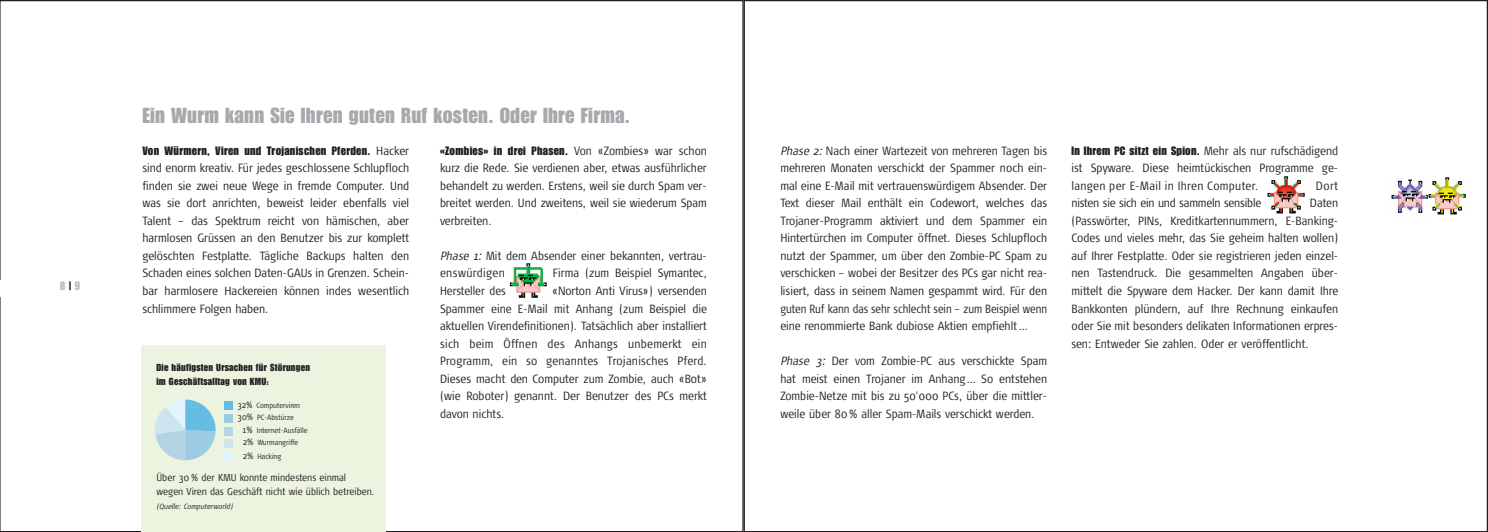
<style>
.page{position:relative;width:1488px;height:532px;background:#fff}
.page>*{position:absolute;margin:0;border:0;box-sizing:border-box;transform-origin:0 0}
.t1{font:21.25px "Impact";letter-spacing:.015em;color:#a8a9ad}
.t2{font:300 11.88px/17.5px "Signa Cond";color:#231f20;text-align:justify}
.t3{font:11.88px "Impact";letter-spacing:.025em;color:#231f20}
.t4{font:11.88px "Impact";color:#bcbdc0}
.t5{font:300 10px/13.8px "Signa Cond";color:#231f20}
.t6{font:10px/13.8px "Impact";letter-spacing:.025em;color:#231f20}
.t7{font:300 7.5px/12.1px "Signa Cond";color:#231f20}
.t8{font:italic 300 7.5px "Signa Cond";color:#231f20}
.s1{color:#231f20}
.s2{font-family:"Signa Cond";font-weight:300}
.s3{font-size:9px}
.s4{font-style:italic}
</style>
<div class="page">
<svg style="left:0;top:0;width:743px;height:531px"></svg>
<div style="left:141px;top:142px;width:269px;height:283px;background:#fff"></div>
<div style="left:439px;top:142px;width:269px;height:283px;background:#fff"></div>
<div style="left:0;top:280px;width:141px;height:17px;background:#fff"></div>
<div style="left:141px;top:344px;width:244px;height:187px;background:#ecf4df"></div>
<div style="left:224px;top:401px;width:9px;height:8px;background:#65bde1"></div>
<div style="left:224px;top:413px;width:9px;height:9px;background:#9bcce3"></div>
<div style="left:224px;top:426px;width:9px;height:9px;background:#b4d4e4"></div>
<div style="left:224px;top:439px;width:9px;height:9px;background:#cde5f0"></div>
<svg style="left:155px;top:399px;width:61px;height:61px"></svg>
<div style="left:224px;top:452px;width:9px;height:9px;background:#e1f4fc"></div>
<img style="left:509px;top:263px;width:38px;height:35px">
<img style="left:1267px;top:176px;width:38px;height:38px">
<img style="left:1391px;top:179px;width:37px;height:34px">
<svg style="left:1428px;top:177px;width:38px;height:38px"></svg>
<p class="t4" style="left:60px;top:282px;width:22px">8 <span class="s1">|</span> 9</p>
<h1 class="t1" style="left:142px;top:108px;width:489px">Ein Wurm kann Sie Ihren guten Ruf kosten. Oder Ihre Firma.</h1>
<p class="t3" style="left:142px;top:146px;width:268px">Von Würmern, Viren und Trojanischen Pferden. <span class="s2">Hacker</span></p>
<p class="t2" style="left:142px;top:160px;width:268px">sind enorm kreativ. Für jedes geschlossene Schlupfloch finden sie zwei neue Wege in fremde Computer. Und was sie dort anrichten, beweist leider ebenfalls viel Talent – das Spektrum reicht von hämischen, aber harmlosen Grüssen an den Benutzer bis zur komplett gelöschten Festplatte. Tägliche Backups halten den Schaden eines solchen Daten-GAUs in Grenzen. Schein&shy;bar harmlosere Hackereien können indes wesentlich schlimmere Folgen haben.</p>
<p class="t6" style="left:156px;top:360px;width:155px">Die häufigsten Ursachen für Störungen im Geschäftsalltag von KMU:</p>
<p class="t7" style="left:238px;top:400px;width:64px"><span class="s3">32%</span> Computerviren</p>
<p class="t7" style="left:243px;top:425px;width:66px"><span class="s3">1%</span> Internet-Ausfälle<br><span class="s3">2%</span> Wurmangriffe</p>
<p class="t7" style="left:243px;top:450px;width:40px"><span class="s3">2%</span> Hacking</p>
<p class="t7" style="left:238px;top:412px;width:58px"><span class="s3">30%</span> PC-Abstürze</p>
<p class="t5" style="left:156px;top:471px;width:220px">Über 30 % der KMU konnte mindestens einmal wegen Viren das Geschäft nicht wie üblich betreiben.</p>
<p class="t8" style="left:156px;top:503px;width:78px">(Quelle: Computerworld)</p>
<p class="t3" style="left:440px;top:146px;width:268px">«Zombies» in drei Phasen. <span class="s2">Von «Zombies» war schon</span></p>
<p class="t2" style="left:440px;top:160px;width:268px">kurz die Rede. Sie verdienen aber, etwas ausführlicher behandelt zu werden. Erstens, weil sie durch Spam ver&shy;breitet werden. Und zweitens, weil sie wiederum Spam verbreiten.</p>
<p class="t2" style="left:440px;top:248px;width:268px"><span class="s4">Phase 1:</span> Mit dem Absender einer bekannten, vertrau&shy;enswürdigen</p>
<p class="t2" style="left:553px;top:265px;width:155px">Firma (zum Beispiel Symantec,</p>
<p class="t2" style="left:440px;top:283px;width:268px;text-indent:112px">«Norton Anti Virus») versenden Spammer eine E-Mail mit Anhang (zum Beispiel die aktuellen Virendefinitionen). Tatsächlich aber installiert sich beim Öffnen des Anhangs unbemerkt ein Programm, ein so genanntes Trojanisches Pferd.<br>Dieses macht den Computer zum Zombie, auch «Bot» (wie Roboter) genannt. Der Benutzer des PCs merkt davon nichts.</p>
<p class="t2" style="left:440px;top:283px;width:67px">Hersteller des</p>
<p class="t2" style="left:780px;top:143px;width:268px"><span class="s4">Phase 2:</span> Nach einer Wartezeit von mehreren Tagen bis mehreren Monaten verschickt der Spammer noch ein&shy;mal eine E-Mail mit vertrauenswürdigem Absender. Der Text dieser Mail enthält ein Codewort, welches das Trojaner-Programm aktiviert und dem Spammer ein Hintertürchen im Computer öffnet. Dieses Schlupfloch nutzt der Spammer, um über den Zombie-PC Spam zu verschicken – wobei der Besitzer des PCs gar nicht rea&shy;lisiert, dass in seinem Namen gespammt wird. Für den guten Ruf kann das sehr schlecht sein – zum Beispiel wenn eine renommierte Bank dubiose Aktien empfiehlt …</p>
<p class="t2" style="left:780px;top:353px;width:268px"><span class="s4">Phase 3:</span> Der vom Zombie-PC aus verschickte Spam hat meist einen Trojaner im Anhang … So entstehen Zombie-Netze mit bis zu 50'000 PCs, über die mittler&shy;weile über 80 % aller Spam-Mails verschickt werden.</p>
<p class="t3" style="left:1071px;top:146px;width:268px">In Ihrem PC sitzt ein Spion. <span class="s2">Mehr als nur rufschädigend</span></p>
<p class="t2" style="left:1071px;top:160px;width:268px">ist Spyware. Diese heimtückischen Programme ge&shy;langen per E-Mail in Ihren Computer.</p>
<p class="t2" style="left:1315px;top:178px;width:24px">Dort</p>
<p class="t2" style="left:1071px;top:195px;width:191px">nisten sie sich ein und sammeln sensible</p>
<p class="t2" style="left:1071px;top:195px;width:268px;text-indent:238px">Daten (Passwörter, PINs, Kreditkartennummern, E-Banking-Codes und vieles mehr, das Sie geheim halten wollen) auf Ihrer Festplatte. Oder sie registrieren jeden einzel&shy;nen Tastendruck. Die gesammelten Angaben über&shy;mittelt die Spyware dem Hacker. Der kann damit Ihre Bankkonten plündern, auf Ihre Rechnung einkaufen oder Sie mit besonders delikaten Informationen erpres&shy;sen: Entweder Sie zahlen. Oder er veröffentlicht.</p>
</div>
